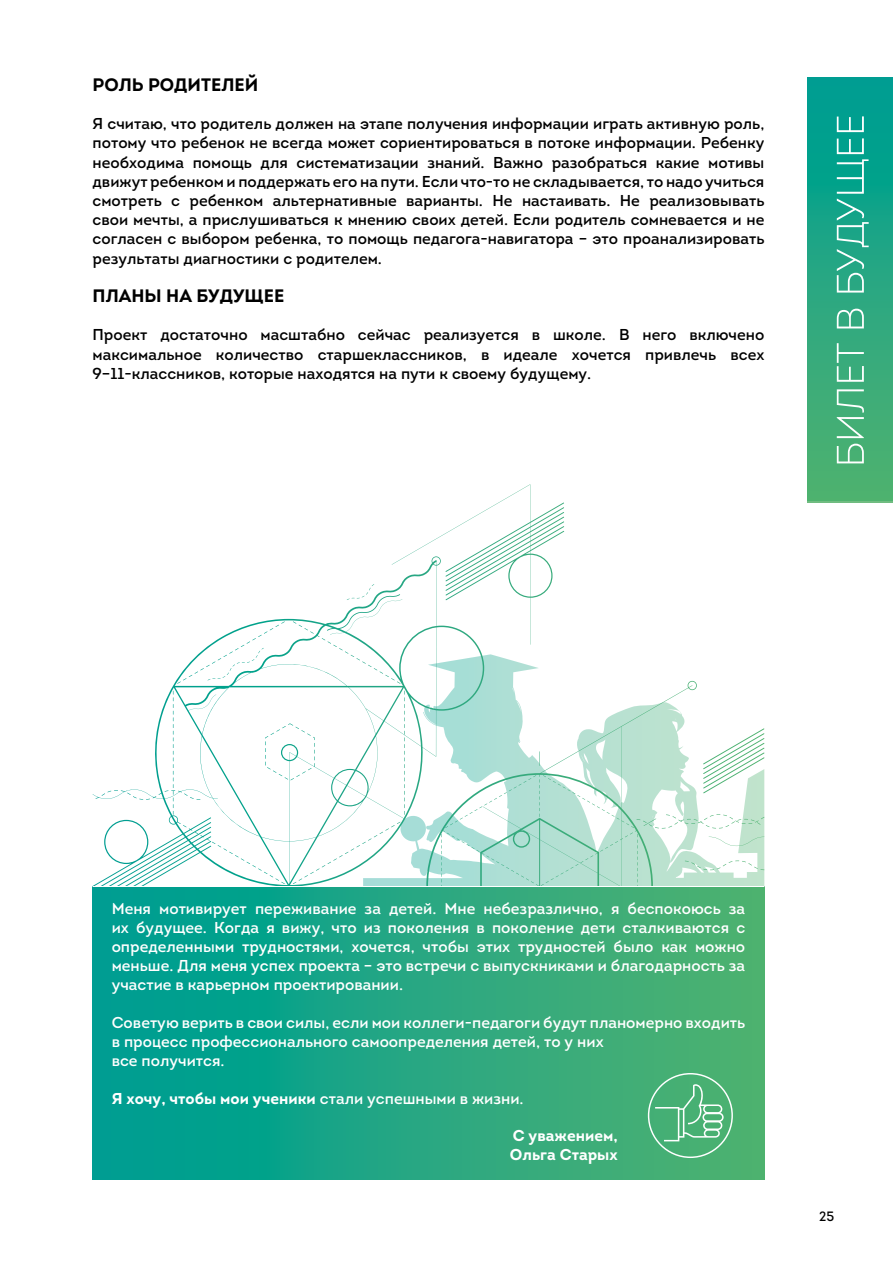
<style>
.page{position:relative;width:893px;height:1263px;background:#fff}
.page>*{position:absolute;margin:0;border:0;box-sizing:border-box;transform-origin:0 0}
.t1{font:700 18px "Intro";color:#000}
.t2{font:15.75px/19.2px "Intro";color:#000;text-align:justify}
.t3{font:15.75px/18.9px "Intro";color:#fff;text-align:justify}
.t4{font:700 15.75px/18.9px "Intro";color:#fff}
.t5{font:13.5px "Intro";color:#000}
.s1{font-weight:400}
</style>
<div class="page">
<div style="left:808px;top:77px;width:85px;height:425px;background:linear-gradient(to bottom,#009d93,#55b270)"></div>
<svg style="left:837px;top:343px;width:27px;height:120px;background:#63bc91"></svg>
<svg style="left:837px;top:309px;width:27px;height:19px"></svg>
<svg style="left:837px;top:116px;width:32px;height:177px;background:#39b39d"></svg>
<svg style="left:92px;top:618px;width:334px;height:297px"></svg>
<svg style="left:293px;top:621px;width:21px;height:13px"></svg>
<svg style="left:404px;top:691px;width:1px;height:124px"></svg>
<svg style="left:293px;top:822px;width:107px;height:62px"></svg>
<svg style="left:212px;top:842px;width:73px;height:42px"></svg>
<svg style="left:177px;top:621px;width:108px;height:63px"></svg>
<svg style="left:426px;top:681px;width:271px;height:47px"></svg>
<svg style="left:423px;top:728px;width:341px;height:158px"></svg>
<svg style="left:127px;top:793px;width:23px;height:7px"></svg>
<svg style="left:102px;top:790px;width:16px;height:6px"></svg>
<svg style="left:165px;top:691px;width:10px;height:124px"></svg>
<svg style="left:184px;top:793px;width:16px;height:7px"></svg>
<svg style="left:322px;top:484px;width:242px;height:200px"></svg>
<div style="left:93px;top:886px;width:671px;height:293px;background:linear-gradient(to right,#009d93,#54b26f)"></div>
<hr style="left:93px;top:886px;width:671px;height:1px;background:#fff">
<svg style="left:648px;top:1073px;width:85px;height:85px;background:#5eb984"></svg>
<p class="t1" style="left:93px;top:73px;width:167px">РОЛЬ РОДИТЕЛЕЙ</p>
<p class="t2" style="left:93px;top:114px;width:673px">Я считаю, что родитель должен на этапе получения информации играть активную роль, потому что ребенок не всегда может сориентироваться в потоке информации. Ребенку необходима помощь для систематизации знаний. Важно разобраться какие мотивы движут ребенком и поддержать его на пути. Если что-то не складывается, то надо учиться смотреть с ребенком альтернативные варианты. Не настаивать. Не реализовывать свои мечты, а прислушиваться к мнению своих детей. Если родитель сомневается и не согласен с выбором ребенка, то помощь педагога-навигатора – это проанализировать результаты диагностики с родителем.</p>
<p class="t1" style="left:93px;top:284px;width:193px">ПЛАНЫ НА БУДУЩЕЕ</p>
<p class="t2" style="left:93px;top:325px;width:673px">Проект достаточно масштабно сейчас реализуется в школе. В него включено максимальное количество старшеклассников, в идеале хочется привлечь всех 9–11-классников, которые находятся на пути к своему будущему.</p>
<p class="t3" style="left:112px;top:899px;width:635px">Меня мотивирует переживание за детей. Мне небезразлично, я беспокоюсь за их будущее. Когда я вижу, что из поколения в поколение дети сталкиваются с определенными трудностями, хочется, чтобы этих трудностей было как можно меньше. Для меня успех проекта – это встречи с выпускниками и благодарность за участие в карьерном проектировании.</p>
<p class="t3" style="left:112px;top:1013px;width:635px;text-align:left">Советую верить в свои силы, если мои коллеги-педагоги будут планомерно входить в процесс профессионального самоопределения детей, то у них<br>все получится.</p>
<p class="t4" style="left:112px;top:1088px;width:414px">Я хочу, чтобы мои ученики <span class="s1">стали успешными в жизни.</span></p>
<p class="t4" style="left:510px;top:1126px;width:109px">С уважением,<br>Ольга Старых</p>
<p class="t5" style="left:819px;top:1208px;width:17px">25</p>
</div>
